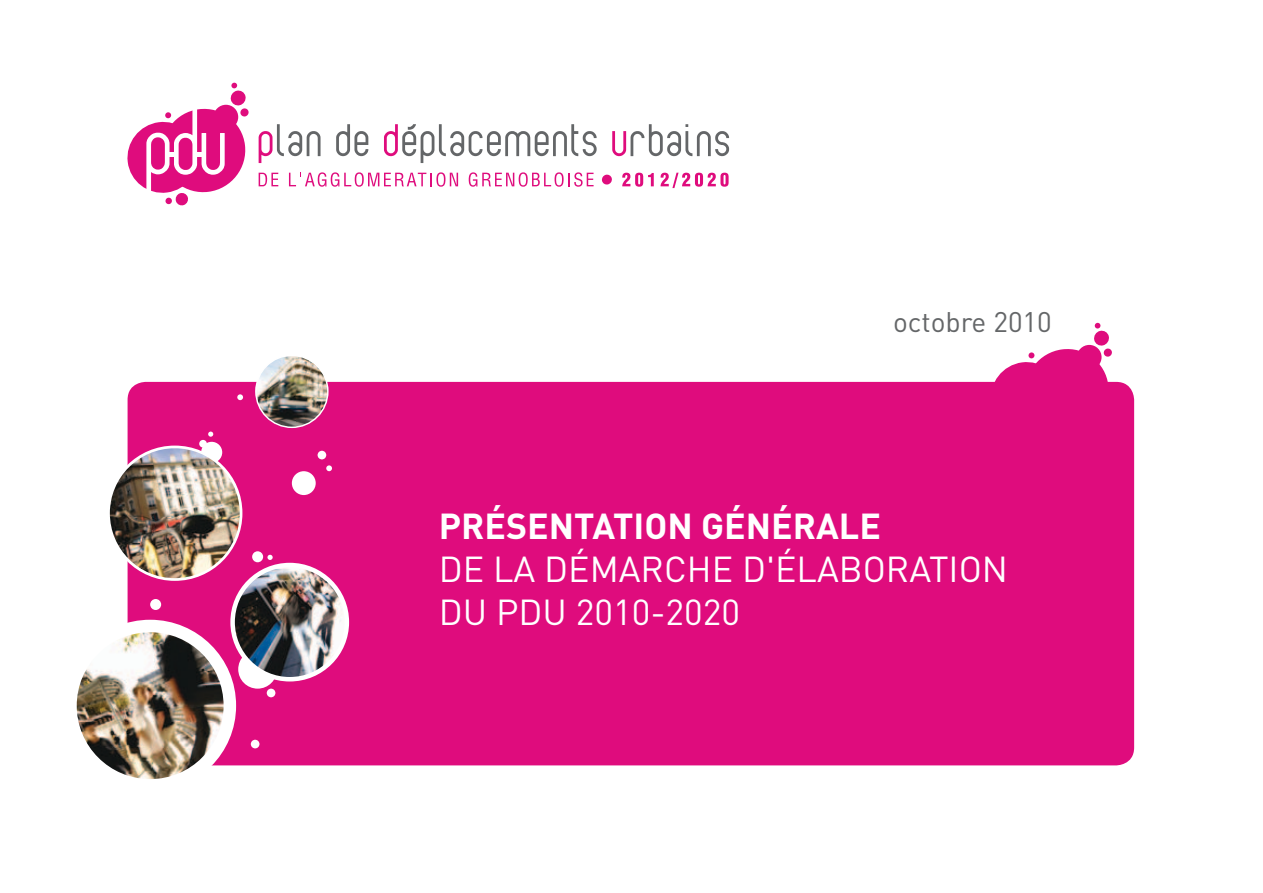
<style>
.page{position:relative;width:1263px;height:893px;background:#fff}
.page>*{position:absolute;margin:0;border:0;box-sizing:border-box;transform-origin:0 0}
.t1{font:35.7px/42.9px "DIN";color:#fff}
.t2{font:700 35.7px "DIN";color:#fff}
.t3{font:28.05px "DIN";color:#646668}
</style>
<div class="page">
<svg style="left:989px;top:323px;width:123px;height:59px"></svg>
<div style="left:128px;top:382px;width:1006px;height:383px;background:#df0c7d;border-radius:18px"></div>
<svg style="left:601px;top:174px;width:11px;height:11px"></svg>
<svg style="left:259px;top:124px;width:61px;height:39px"></svg>
<svg style="left:336px;top:124px;width:32px;height:32px"></svg>
<svg style="left:384px;top:124px;width:213px;height:39px"></svg>
<svg style="left:612px;top:124px;width:117px;height:32px"></svg>
<svg style="left:259px;top:173px;width:19px;height:13px"></svg>
<svg style="left:289px;top:172px;width:169px;height:15px"></svg>
<svg style="left:469px;top:172px;width:125px;height:15px"></svg>
<svg style="left:622px;top:173px;width:32px;height:14px"></svg>
<svg style="left:661px;top:173px;width:68px;height:15px"></svg>
<svg style="left:127px;top:83px;width:122px;height:123px"></svg>
<div style="left:267px;top:689px;width:8px;height:8px;background:#fff;border-radius:50%"></div>
<svg style="left:267px;top:555px;width:6px;height:5px"></svg>
<div style="left:252px;top:551px;width:11px;height:11px;background:#fff;border-radius:50%"></div>
<div style="left:150px;top:599px;width:11px;height:11px;background:#fff;border-radius:50%"></div>
<svg style="left:208px;top:432px;width:5px;height:5px"></svg>
<div style="left:199px;top:440px;width:8px;height:8px;background:#fff;border-radius:50%"></div>
<div style="left:201px;top:442px;width:21px;height:21px;background:#fff;border-radius:50%"></div>
<img style="left:108px;top:447px;width:133px;height:132px;border-radius:66px">
<div style="left:107px;top:446px;width:135px;height:135px;border:3px solid #fff;border-radius:50%"></div>
<div style="left:64px;top:620px;width:172px;height:172px;background:#fff;border-radius:50%"></div>
<img style="left:76px;top:628px;width:152px;height:151px">
<div style="left:238px;top:650px;width:39px;height:39px;background:#fff;border-radius:50%"></div>
<img style="left:256px;top:355px;width:72px;height:72px;border-radius:36px">
<div style="left:255px;top:355px;width:74px;height:73px;border:1px solid #fff;border-radius:50%"></div>
<div style="left:292px;top:471px;width:24px;height:24px;background:#fff;border-radius:50%"></div>
<div style="left:318px;top:451px;width:8px;height:8px;background:#fff;border-radius:50%"></div>
<div style="left:251px;top:740px;width:8px;height:8px;background:#fff;border-radius:50%"></div>
<svg style="left:326px;top:465px;width:6px;height:6px"></svg>
<svg style="left:237px;top:394px;width:6px;height:6px"></svg>
<img style="left:233px;top:565px;width:114px;height:114px;border-radius:57px">
<div style="left:230px;top:563px;width:119px;height:118px;border:4px solid #fff;border-radius:50%"></div>
<p class="t3" style="left:893px;top:304px;width:160px">octobre 2010</p>
<p class="t2" style="left:439px;top:503px;width:444px">PRÉSENTATION GÉNÉRALE</p>
<p class="t1" style="left:439px;top:547px;width:571px">de lA DÉMARCHE D'ÉLABORATION du PDU 2010-2020</p>
</div>
